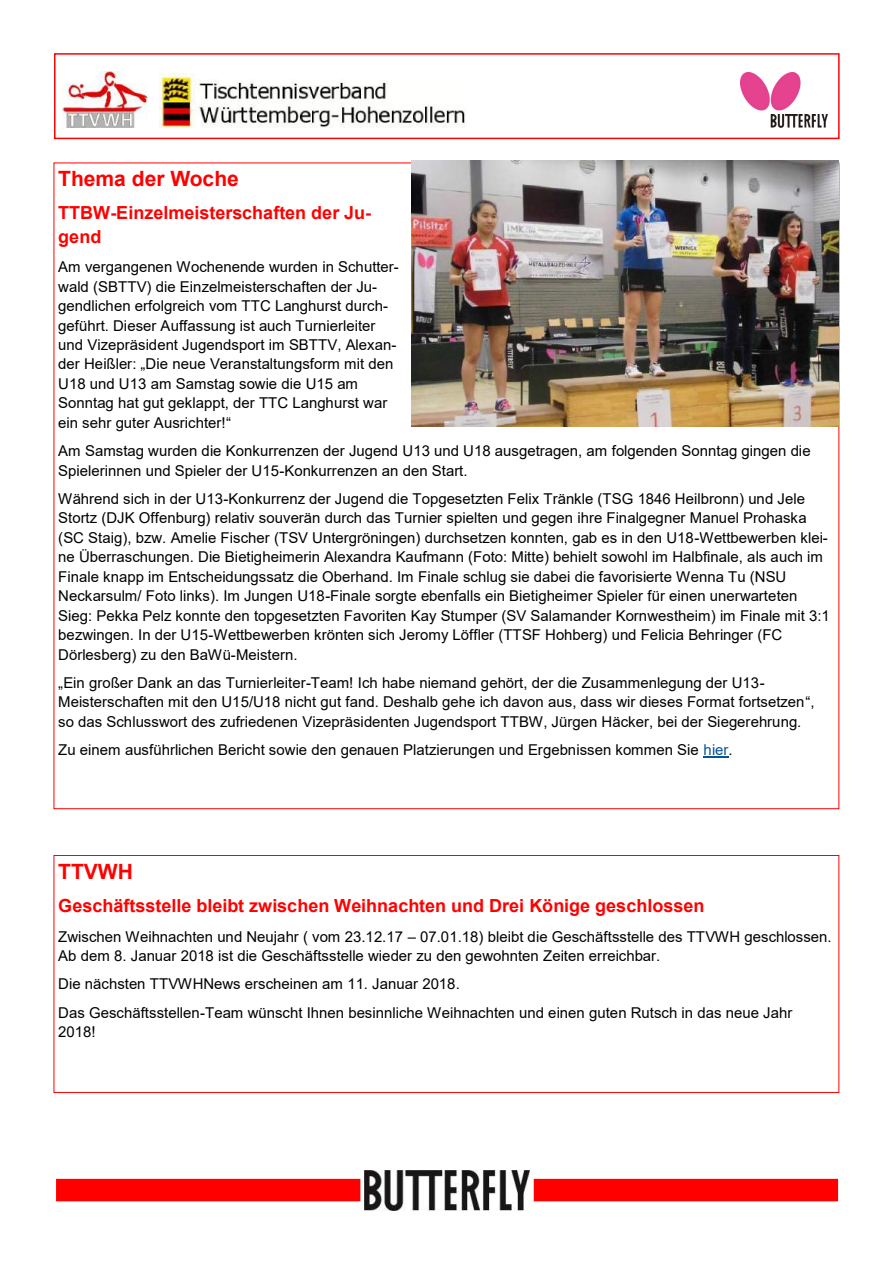
<style>
.page{position:relative;width:893px;height:1263px;background:#fff}
.page>*{position:absolute;margin:0;border:0;box-sizing:border-box;transform-origin:0 0}
.t1{font:700 21px "Arial";letter-spacing:-.005em;color:#f00}
.t2{font:700 18px/23.4px "Arial";color:#f00}
.t3{font:15px/19.5px "Arial";color:#000}
.s1{color:#085296}
</style>
<div class="page">
<div style="left:54px;top:53px;width:786px;height:86px;border:2px solid #f00"></div>
<img style="left:63px;top:71px;width:85px;height:56px">
<img style="left:159px;top:73px;width:307px;height:54px">
<img style="left:741px;top:72px;width:86px;height:55px">
<img style="left:365px;top:1170px;width:164px;height:40px">
<div style="left:56px;top:1179px;width:304px;height:22px;background:#f00"></div>
<div style="left:534px;top:1179px;width:304px;height:22px;background:#f00"></div>
<svg style="left:703px;top:757px;width:25px;height:1px"></svg>
<img style="left:411px;top:161px;width:427px;height:266px">
<div style="left:54px;top:855px;width:785px;height:238px;border:1px solid #f00"></div>
<h1 class="t1" style="left:58px;top:167px;width:182px">Thema der Woche</h1>
<p class="t2" style="left:58px;top:201px;width:314px">TTBW-Einzelmeisterschaften der Ju&shy;gend</p>
<p class="t3" style="left:58px;top:257px;width:342px">Am vergangenen Wochenende wurden in Schutter&shy;wald (SBTTV) die Einzelmeisterschaften der Ju&shy;gendlichen erfolgreich vom TTC Langhurst durch&shy;geführt. Dieser Auffassung ist auch Turnierleiter und Vizepräsident Jugendsport im SBTTV, Alexan&shy;der Heißler: „Die neue Veranstaltungsform mit den U18 und U13 am Samstag sowie die U15 am Sonntag hat gut geklappt, der TTC Langhurst war ein sehr guter Ausrichter!“</p>
<p class="t3" style="left:58px;top:441px;width:754px">Am Samstag wurden die Konkurrenzen der Jugend U13 und U18 ausgetragen, am folgenden Sonntag gingen die<br>Spielerinnen und Spieler der U15-Konkurrenzen an den Start.</p>
<p class="t3" style="left:58px;top:489px;width:773px">Während sich in der U13-Konkurrenz der Jugend die Topgesetzten Felix Tränkle (TSG 1846 Heilbronn) und Jele Stortz (DJK Offenburg) relativ souverän durch das Turnier spielten und gegen ihre Finalgegner Manuel Prohaska (SC Staig), bzw. Amelie Fischer (TSV Untergröningen) durchsetzen konnten, gab es in den U18-Wettbewerben klei&shy;ne Überraschungen. Die Bietigheimerin Alexandra Kaufmann (Foto: Mitte) behielt sowohl im Halbfinale, als auch im Finale knapp im Entscheidungssatz die Oberhand. Im Finale schlug sie dabei die favorisierte Wenna Tu (NSU Neckarsulm/ Foto links). Im Jungen U18-Finale sorgte ebenfalls ein Bietigheimer Spieler für einen unerwarteten Sieg: Pekka Pelz konnte den topgesetzten Favoriten Kay Stumper (SV Salamander Kornwestheim) im Finale mit 3:1 bezwingen. In der U15-Wettbewerben krönten sich Jeromy Löffler (TTSF Hohberg) und Felicia Behringer (FC Dörlesberg) zu den BaWü-Meistern.</p>
<p class="t3" style="left:58px;top:673px;width:758px">„Ein großer Dank an das Turnierleiter-Team! Ich habe niemand gehört, der die Zusammenlegung der U13-<br>Meisterschaften mit den U15/U18 nicht gut fand. Deshalb gehe ich davon aus, dass wir dieses Format fortsetzen“, so das Schlusswort des zufriedenen Vizepräsidenten Jugendsport TTBW, Jürgen Häcker, bei der Siegerehrung.</p>
<p class="t3" style="left:58px;top:740px;width:676px">Zu einem ausführlichen Bericht sowie den genauen Platzierungen und Ergebnissen kommen Sie <span class="s1">hier</span>.</p>
<h1 class="t1" style="left:58px;top:859px;width:76px">TTVWH</h1>
<p class="t2" style="left:58px;top:894px;width:648px">Geschäftsstelle bleibt zwischen Weihnachten und Drei Könige geschlossen</p>
<p class="t3" style="left:58px;top:927px;width:775px">Zwischen Weihnachten und Neujahr ( vom 23.12.17 – 07.01.18) bleibt die Geschäftsstelle des TTVWH geschlossen.<br>Ab dem 8. Januar 2018 ist die Geschäftsstelle wieder zu den gewohnten Zeiten erreichbar.</p>
<p class="t3" style="left:58px;top:970px;width:736px;line-height:28.5px">Die nächsten TTVWHNews erscheinen am 11. Januar 2018.<br>Das Geschäftsstellen-Team wünscht Ihnen besinnliche Weihnachten und einen guten Rutsch in das neue Jahr</p>
<p class="t3" style="left:58px;top:1022px;width:39px">2018!</p>
</div>
